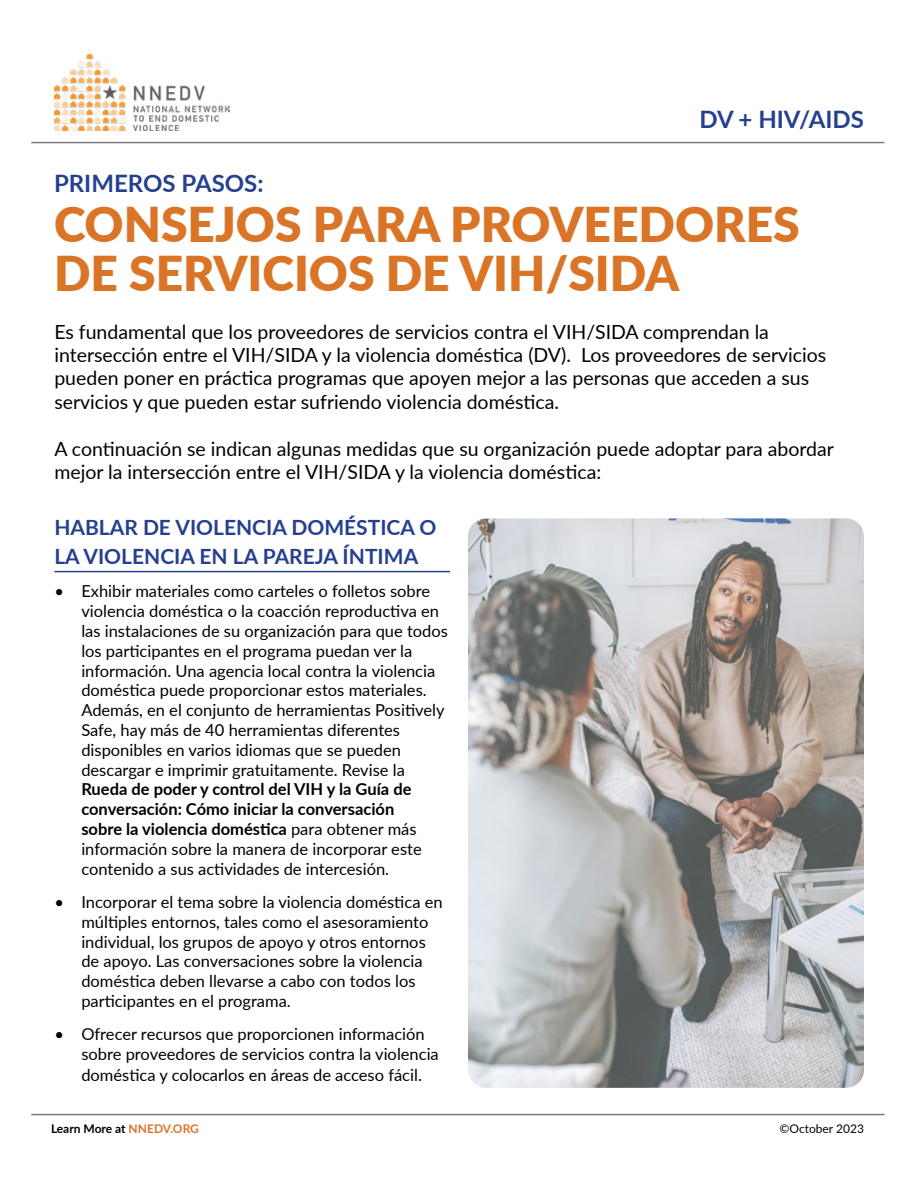
<style>
.page{position:relative;width:918px;height:1188px;background:#fff}
.page>*{position:absolute;margin:0;border:0;box-sizing:border-box;transform-origin:0 0}
.t1{font:900 48px/49.5px "Lato";color:#da7527}
.t2{font:700 24px "Lato";color:#25408f}
.t3{font:700 21px/28.8px "Lato";color:#25408f}
.t4{font:19.5px/23.4px "Lato";color:#000}
.t5{font:16.5px/19.8px "Lato";color:#000}
.t6{font:700 16.5px/19.8px "Lato";color:#000}
.t7{font:700 12px "Lato";color:#000}
.t8{font:12px "Lato";color:#000}
.s1{font-weight:400}
.s2{color:#da7527}
</style>
<div class="page">
<hr style="left:54px;top:571px;width:396px;height:1px;background:#25408f">
<img style="left:54px;top:54px;width:175px;height:76px">
<hr style="left:31px;top:142px;width:854px;height:1px;background:#797879">
<hr style="left:31px;top:1114px;width:854px;height:1px;background:#797879">
<img style="left:468px;top:518px;width:396px;height:570px">
<h2 class="t2" style="left:699px;top:101px;width:166px">DV + HIV/AIDS</h2>
<h2 class="t2" style="left:54px;top:166px;width:211px">PRIMEROS PASOS:</h2>
<h1 class="t1" style="left:54px;top:197px;width:747px">CONSEJOS PARA PROVEEDORES<br>DE SERVICIOS DE VIH/SIDA</h1>
<p class="t4" style="left:54px;top:319px;width:773px">Es fundamental que los proveedores de servicios contra el VIH/SIDA comprendan la intersección entre el VIH/SIDA y la violencia doméstica (DV). Los proveedores de servicios pueden poner en práctica programas que apoyen mejor a las personas que acceden a sus servicios y que pueden estar sufriendo violencia doméstica.</p>
<p class="t4" style="left:54px;top:436px;width:781px">A continuación se indican algunas medidas que su organización puede adoptar para abordar mejor la intersección entre el VIH/SIDA y la violencia doméstica:</p>
<p class="t3" style="left:54px;top:512px;width:384px">HABLAR DE VIOLENCIA DOMÉSTICA O<br>LA VIOLENCIA EN LA PAREJA ÍNTIMA</p>
<p class="t5" style="left:81px;top:581px;width:368px;text-indent:-27px">• Exhibir materiales como carteles o folletos sobre violencia doméstica o la coacción reproductiva en las instalaciones de su organización para que todos los participantes en el programa puedan ver la información. Una agencia local contra la violencia doméstica puede proporcionar estos materiales.<br>Además, en el conjunto de herramientas Positively Safe, hay más de 40 herramientas diferentes disponibles en varios idiomas que se pueden descargar e imprimir gratuitamente. Revise la</p>
<p class="t6" style="left:81px;top:779px;width:342px">Rueda de poder y control del VIH y la Guía de conversación: Cómo iniciar la conversación sobre la violencia doméstica <span class="s1">para obtener más información sobre la manera de incorporar este contenido a sus actividades de intercesión.</span></p>
<p class="t5" style="left:81px;top:891px;width:363px;text-indent:-27px">• Incorporar el tema sobre la violencia doméstica en múltiples entornos, tales como el asesoramiento individual, los grupos de apoyo y otros entornos de apoyo. Las conversaciones sobre la violencia doméstica deben llevarse a cabo con todos los participantes en el programa.</p>
<p class="t5" style="left:81px;top:1023px;width:359px;line-height:20.4px;text-indent:-27px">• Ofrecer recursos que proporcionen información sobre proveedores de servicios contra la violencia doméstica y colocarlos en áreas de acceso fácil.</p>
<p class="t7" style="left:51px;top:1120px;width:149px">Learn More at <span class="s2">NNEDV.ORG</span></p>
<p class="t8" style="left:780px;top:1120px;width:86px">©October 2023</p>
</div>
